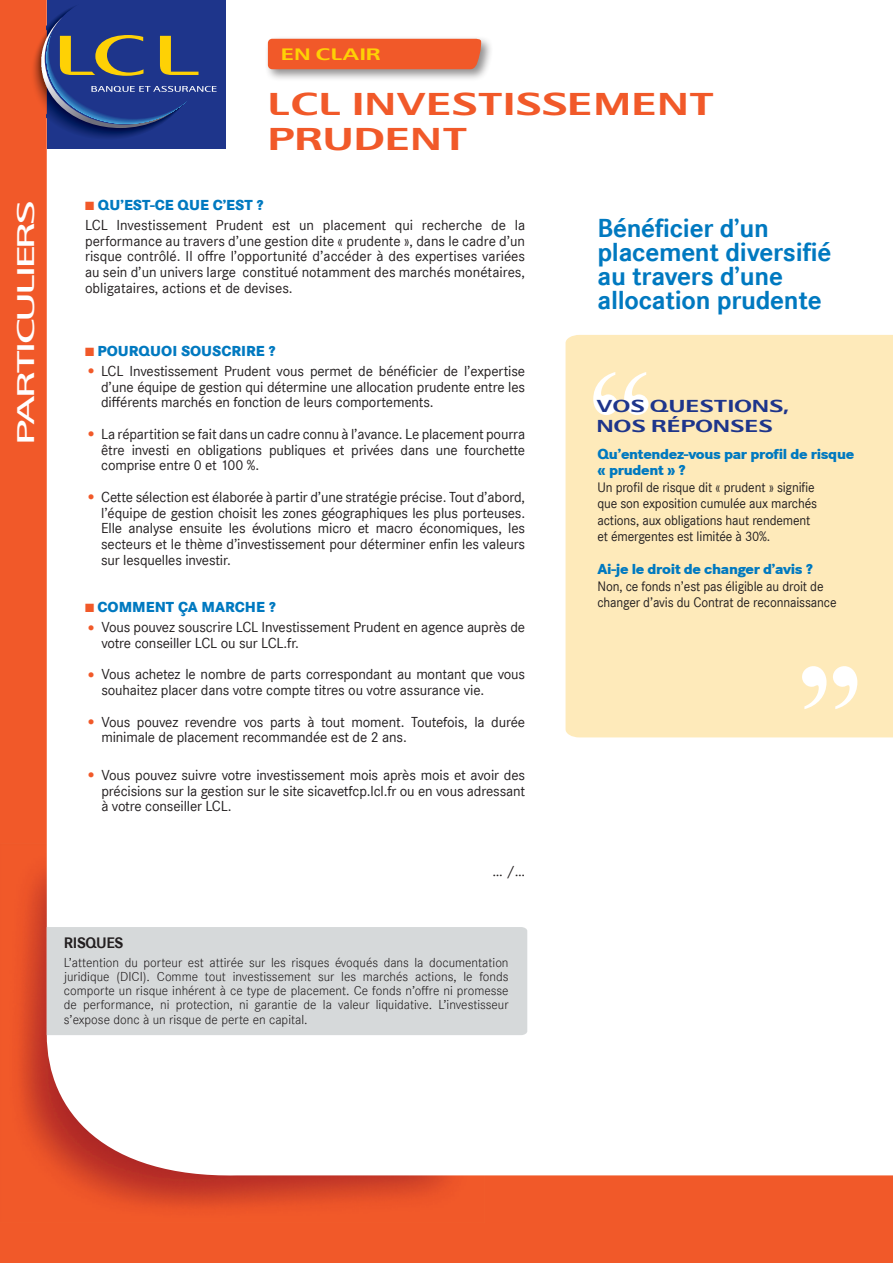
<style>
.page{position:relative;width:893px;height:1263px;background:#f15929}
.page>*{position:absolute;margin:0;border:0;box-sizing:border-box;transform-origin:0 0}
.t1{font:700 132.45px "Times New Roman";color:#fff}
.t2{font:700 31.5px/34.5px "LCL2";letter-spacing:.005em;color:#f15929}
.t3{font:700 27px/24px "Corporate S";letter-spacing:-.01em;color:#0079c0}
.t4{font:500 24px "LCL1";letter-spacing:-.1em;color:#fff;scale:1.3 1}
.t5{font:700 17.25px/20.2px "LCL2";letter-spacing:.005em;color:#1e358b}
.t6{font:700 16.5px "LCL2";color:#fed105}
.t7{font:700 15.75px "Corporate S";letter-spacing:-.02em;color:#231f20}
.t8{font:15px/15.8px "Corporate S";letter-spacing:-.01em;color:#231f20;text-align:justify}
.t9{font:800 15px/16.5px "Corporate S";letter-spacing:-.02em;color:#0079c0}
.t10{font:800 15px "Corporate S";color:#0079c0}
.t11{font:14.25px/16.5px "Corporate S";letter-spacing:-.01em;color:#231f20;scale:.95 1}
.t12{font:13.5px/14.2px "Corporate S Ligh";color:#231f20;text-align:justify}
.s1{color:#f15929}
.s2{font-weight:800;color:#0079c0}
.s3{font-size:18px;color:#f15929}
</style>
<div class="page">
<img style="left:20px;top:844px;width:428px;height:363px">
<div style="left:47px;top:0;width:846px;height:1178px;background:#fff"></div>
<div style="left:47px;top:0;width:178px;height:149px;background:#1e358b"></div>
<svg style="left:46px;top:1px;width:171px;height:139px"></svg>
<img style="left:33px;top:29px;width:14px;height:86px">
<div style="left:264px;top:35px;width:230px;height:47px;background:#231f20;opacity:.5"></div>
<svg style="left:268px;top:39px;width:214px;height:30px"></svg>
<div style="left:566px;top:335px;width:327px;height:402px;background:#feeaba"></div>
<div style="left:47px;top:927px;width:480px;height:108px;background:#d6d9da"></div>
<h3 class="t4" style="left:12px;top:445px;width:190px;rotate:-90deg">PARTICULIERS</h3>
<p class="t6" style="left:281px;top:45px;width:101px">EN CLAIR</p>
<h2 class="t2" style="left:268px;top:86px;width:448px">LCL INVESTISSEMENT<br>PRUDENT</h2>
<p class="t8" style="left:85px;top:195px;width:442px;line-height:20px"><span class="s1">■</span> <span class="s2">QU’EST-CE QUE C’EST ?<br></span>LCL Investissement Prudent est un placement qui recherche de la</p>
<p class="t8" style="left:85px;top:233px;width:442px">performance au travers d’une gestion dite « prudente », dans le cadre d’un risque contrôlé. Il offre l’opportunité d’accéder à des expertises variées au sein d’un univers large constitué notamment des marchés monétaires, obligataires, actions et de devises.</p>
<p class="t10" style="left:85px;top:342px;width:192px"><span class="s1">■</span> POURQUOI SOUSCRIRE ?</p>
<p class="t8" style="left:101px;top:363px;width:425px;text-indent:-16px"><span class="s3">•</span> LCL Investissement Prudent vous permet de bénéficier de l’expertise d’une équipe de gestion qui détermine une allocation prudente entre les différents marchés en fonction de leurs comportements.</p>
<p class="t8" style="left:101px;top:426px;width:426px;text-indent:-16px"><span class="s3">•</span> La répartition se fait dans un cadre connu à l’avance. Le placement pourra être investi en obligations publiques et privées dans une fourchette comprise entre 0 et 100 %.</p>
<p class="t8" style="left:101px;top:489px;width:425px;text-indent:-16px"><span class="s3">•</span> Cette sélection est élaborée à partir d’une stratégie précise. Tout d’abord, l’équipe de gestion choisit les zones géographiques les plus porteuses.<br>Elle analyse ensuite les évolutions micro et macro économiques, les secteurs et le thème d’investissement pour déterminer enfin les valeurs sur lesquelles investir.</p>
<p class="t10" style="left:85px;top:598px;width:192px"><span class="s1">■</span> COMMENT ÇA MARCHE ?</p>
<p class="t8" style="left:101px;top:619px;width:425px;text-indent:-16px"><span class="s3">•</span> Vous pouvez souscrire LCL Investissement Prudent en agence auprès de votre conseiller LCL ou sur LCL.fr.</p>
<p class="t8" style="left:101px;top:667px;width:425px;text-indent:-16px"><span class="s3">•</span> Vous achetez le nombre de parts correspondant au montant que vous souhaitez placer dans votre compte titres ou votre assurance vie.</p>
<p class="t8" style="left:101px;top:714px;width:425px;text-indent:-16px"><span class="s3">•</span> Vous pouvez revendre vos parts à tout moment. Toutefois, la durée minimale de placement recommandée est de 2 ans.</p>
<p class="t8" style="left:101px;top:767px;width:425px;text-indent:-16px"><span class="s3">•</span> Vous pouvez suivre votre investissement mois après mois et avoir des précisions sur la gestion sur le site sicavetfcp.lcl.fr ou en vous adressant à votre conseiller LCL.</p>
<p class="t8" style="left:492px;top:863px;width:34px">… /…</p>
<p class="t7" style="left:64px;top:934px;width:61px">RISQUES</p>
<p class="t12" style="left:64px;top:955px;width:446px">L’attention du porteur est attirée sur les risques évoqués dans la documentation juridique (DICI). Comme tout investissement sur les marchés actions, le fonds comporte un risque inhérent à ce type de placement. Ce fonds n’offre ni promesse de performance, ni protection, ni garantie de la valeur liquidative. L’investisseur s’expose donc à un risque de perte en capital.</p>
<h3 class="t3" style="left:597px;top:217px;width:235px">Bénéficier d’un placement diversifié au travers d’une allocation prudente</h3>
<h1 class="t1" style="left:588px;top:344px;width:68px">“</h1>
<p class="t5" style="left:597px;top:395px;width:194px">VOS QUESTIONS,<br>NOS RÉPONSES</p>
<p class="t9" style="left:597px;top:446px;width:258px">Qu’entendez-vous par profil de risque « prudent » ?</p>
<p class="t11" style="left:597px;top:479px;width:233px">Un profil de risque dit « prudent » signifie que son exposition cumulée aux marchés actions, aux obligations haut rendement et émergentes est limitée à 30%.</p>
<p class="t9" style="left:597px;top:561px;width:217px">Ai-je le droit de changer d’avis ?</p>
<p class="t11" style="left:597px;top:578px;width:253px">Non, ce fonds n’est pas éligible au droit de changer d’avis du Contrat de reconnaissance</p>
<h1 class="t1" style="left:797px;top:638px;width:68px">”</h1>
</div>
